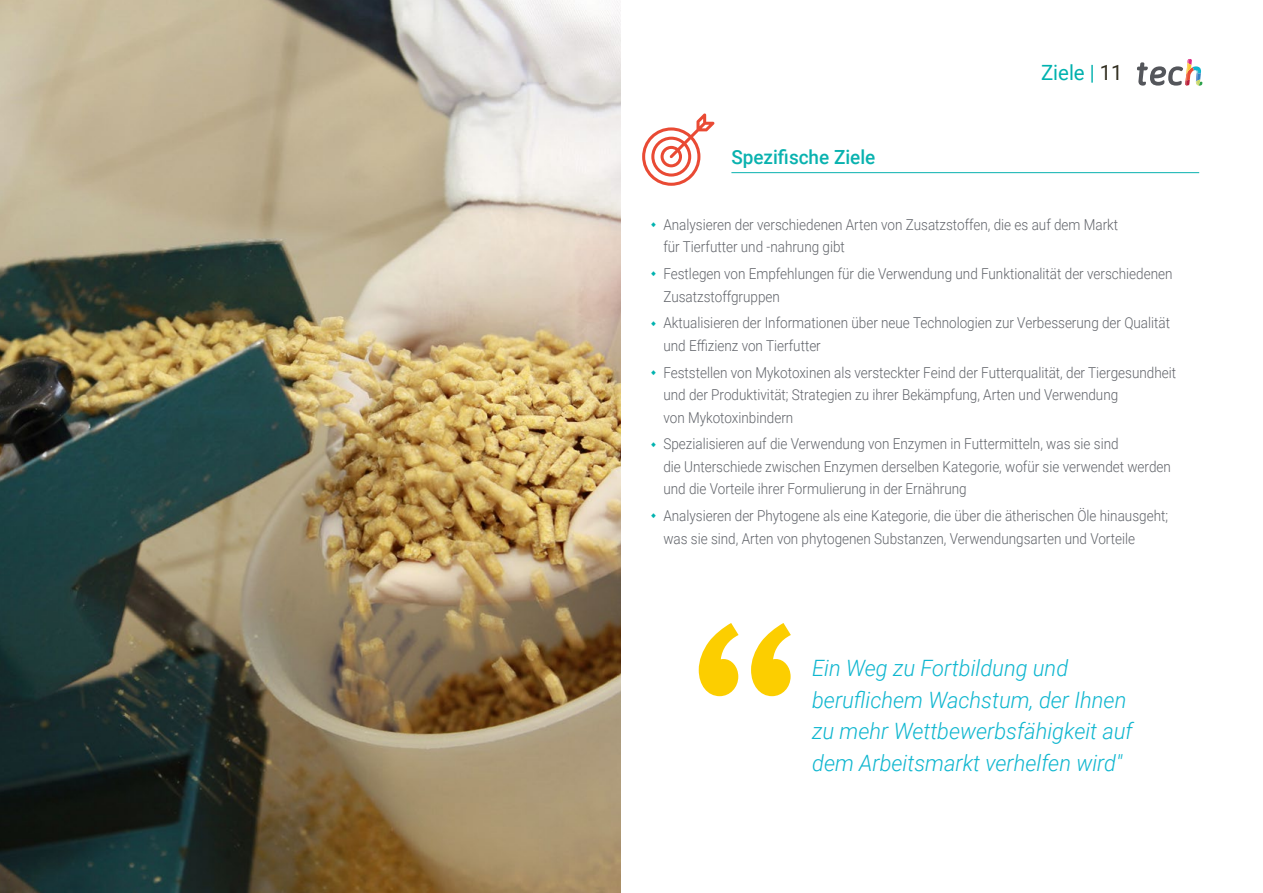
<style>
.page{position:relative;width:1263px;height:893px;background:#fff}
.page>*{position:absolute;margin:0;border:0;box-sizing:border-box;transform-origin:0 0}
.t1{font:italic 300 22.5px/31.5px "Roboto";color:#0fb6cf}
.t2{font:21px "Roboto";color:#00b2af}
.t3{font:500 19.5px "Roboto";color:#09b2af}
.t4{font:300 15px/22.5px "Roboto";color:#61646a;scale:.9 1}
.s1{color:#00b0ad}
.s2{color:#312e20}
</style>
<div class="page">
<img style="left:0;top:0;width:621px;height:893px">
<svg style="left:699px;top:623px;width:92px;height:73px"></svg>
<svg style="left:1137px;top:59px;width:65px;height:27px"></svg>
<hr style="left:731px;top:172px;width:468px;height:1px;background:#09b2af">
<svg style="left:642px;top:113px;width:72px;height:73px"></svg>
<h3 class="t3" style="left:731px;top:144px;width:145px">Spezifische Ziele</h3>
<h2 class="t2" style="left:1041px;top:57px;width:83px">Zie<span class="s1">le |</span> <span class="s2">11</span></h2>
<p class="t4" style="left:663px;top:213px;width:507px">Analysieren der verschiedenen Arten von Zusatzstoffen, die es auf dem Markt für Tierfutter und -nahrung gibt</p>
<p class="t4" style="left:663px;top:262px;width:567px">Festlegen von Empfehlungen für die Verwendung und Funktionalität der verschiedenen<br>Zusatzstoffgruppen</p>
<p class="t4" style="left:663px;top:311px;width:565px">Aktualisieren der Informationen über neue Technologien zur Verbesserung der Qualität und Effizienz von Tierfutter</p>
<p class="t4" style="left:663px;top:360px;width:571px">Feststellen von Mykotoxinen als versteckter Feind der Futterqualität, der Tiergesundheit und der Produktivität; Strategien zu ihrer Bekämpfung, Arten und Verwendung<br>von Mykotoxinbindern</p>
<p class="t4" style="left:663px;top:432px;width:565px">Spezialisieren auf die Verwendung von Enzymen in Futtermitteln, was sie sind<br>die Unterschiede zwischen Enzymen derselben Kategorie, wofür sie verwendet werden und die Vorteile ihrer Formulierung in der Ernährung</p>
<p class="t4" style="left:663px;top:504px;width:562px">Analysieren der Phytogene als eine Kategorie, die über die ätherischen Öle hinausgeht; was sie sind, Arten von phytogenen Substanzen, Verwendungsarten und Vorteile</p>
<h1 class="t1" style="left:812px;top:652px;width:322px">Ein Weg zu Fortbildung und beruflichem Wachstum, der Ihnen zu mehr Wettbewerbsfähigkeit auf dem Arbeitsmarkt verhelfen wird"</h1>
</div>
